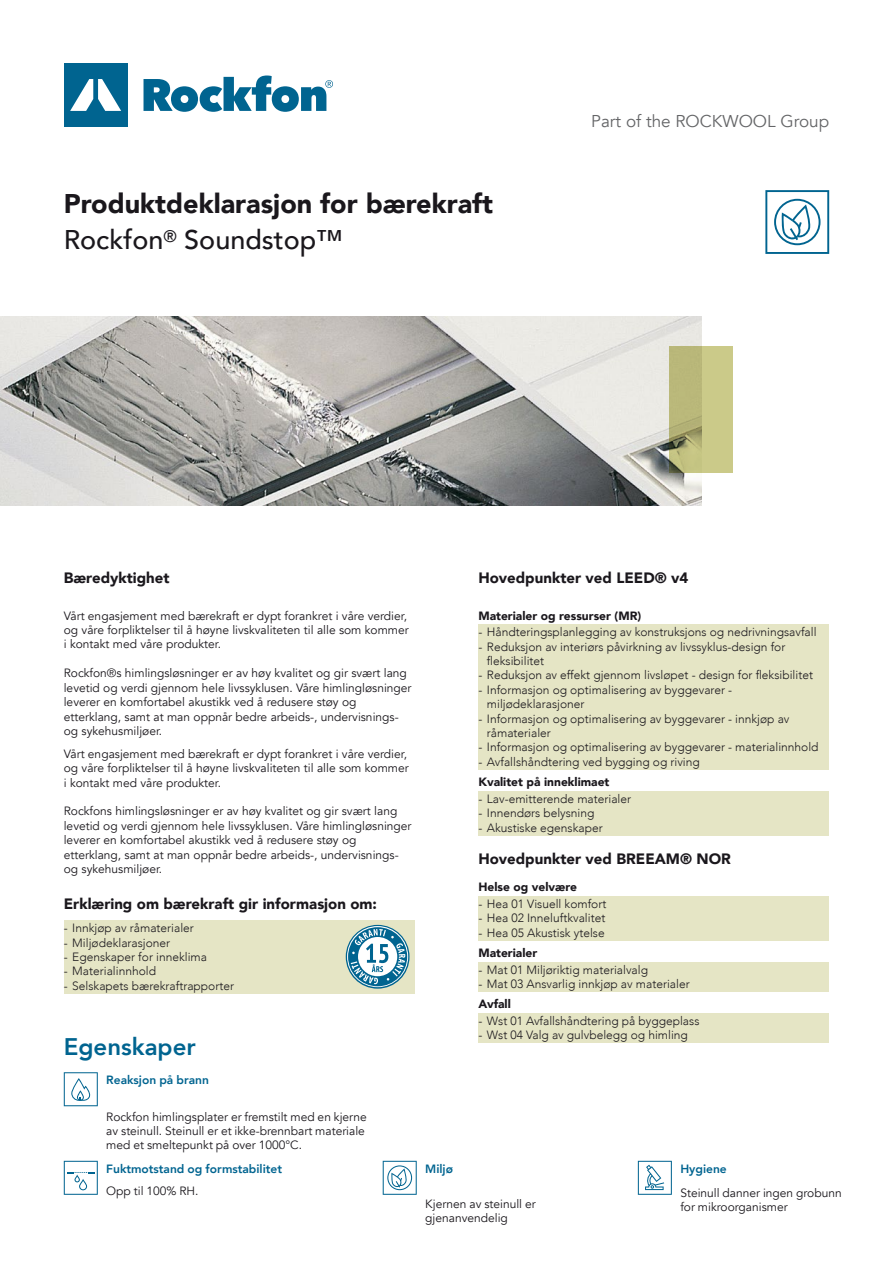
<style>
.page{position:relative;width:893px;height:1263px;background:#fff}
.page>*{position:absolute;margin:0;border:0;box-sizing:border-box;transform-origin:0 0}
.t1{font:900 27px/35.8px "Avenir";color:#1a171c}
.t2{font:800 24px "Avenir";color:#006490}
.t3{font:17.1px "Avenir";color:#646567}
.t4{font:900 15px "Avenir";color:#1a171c}
.t5{font:12px/14.4px "Avenir";color:#1a171c}
.t6{font:300 12px/14.4px "Avenir";color:#1a171c}
.t7{font:900 12px "Avenir";color:#1a171c}
.t8{font:800 12px "Avenir";color:#006490}
.s1{font-weight:500}
</style>
<div class="page">
<img style="left:0;top:316px;width:702px;height:189px">
<div style="left:64px;top:920px;width:351px;height:16px;background:#e5e5c5"></div>
<div style="left:64px;top:934px;width:351px;height:16px;background:#e5e5c5"></div>
<div style="left:64px;top:949px;width:351px;height:16px;background:#e5e5c5"></div>
<div style="left:64px;top:963px;width:351px;height:16px;background:#e5e5c5"></div>
<div style="left:64px;top:978px;width:351px;height:16px;background:#e5e5c5"></div>
<svg style="left:346px;top:925px;width:63px;height:64px"></svg>
<svg style="left:347px;top:926px;width:61px;height:61px"></svg>
<svg style="left:348px;top:927px;width:59px;height:59px"></svg>
<svg style="left:351px;top:929px;width:54px;height:55px;background:#85b4c6"></svg>
<div style="left:478px;top:624px;width:351px;height:16px;background:#e5e5c5"></div>
<div style="left:478px;top:639px;width:351px;height:30px;background:#e5e5c5"></div>
<div style="left:478px;top:667px;width:351px;height:16px;background:#e5e5c5"></div>
<div style="left:478px;top:682px;width:351px;height:30px;background:#e5e5c5"></div>
<div style="left:478px;top:711px;width:351px;height:30px;background:#e5e5c5"></div>
<div style="left:478px;top:739px;width:351px;height:16px;background:#e5e5c5"></div>
<div style="left:478px;top:754px;width:351px;height:16px;background:#e5e5c5"></div>
<div style="left:478px;top:791px;width:351px;height:16px;background:#e5e5c5"></div>
<div style="left:478px;top:805px;width:351px;height:16px;background:#e5e5c5"></div>
<div style="left:478px;top:819px;width:351px;height:16px;background:#e5e5c5"></div>
<div style="left:478px;top:896px;width:351px;height:16px;background:#e5e5c5"></div>
<div style="left:478px;top:910px;width:351px;height:16px;background:#e5e5c5"></div>
<div style="left:478px;top:925px;width:351px;height:15px;background:#e5e5c5"></div>
<div style="left:478px;top:961px;width:351px;height:16px;background:#e5e5c5"></div>
<div style="left:478px;top:976px;width:351px;height:16px;background:#e5e5c5"></div>
<div style="left:478px;top:1013px;width:351px;height:16px;background:#e5e5c5"></div>
<div style="left:478px;top:1027px;width:351px;height:16px;background:#e5e5c5"></div>
<svg style="left:64px;top:1072px;width:34px;height:34px"></svg>
<svg style="left:64px;top:1161px;width:34px;height:34px"></svg>
<svg style="left:383px;top:1161px;width:34px;height:34px"></svg>
<svg style="left:638px;top:1161px;width:34px;height:34px"></svg>
<svg style="left:144px;top:75px;width:189px;height:37px"></svg>
<div style="left:64px;top:63px;width:64px;height:64px;background:#006490"></div>
<svg style="left:70px;top:79px;width:51px;height:32px"></svg>
<svg style="left:765px;top:190px;width:64px;height:64px"></svg>
<svg style="left:669px;top:347px;width:64px;height:126px;background:#bdbc7e"></svg>
<h1 class="t1" style="left:64px;top:185px;width:431px">Produktdeklarasjon for bærekraft<br><span class="s1">Rockfon</span><sup>®</sup> <span class="s1">Soundstop™</span></h1>
<h3 class="t3" style="left:591px;top:111px;width:239px">Part of the ROCKWOOL Group</h3>
<p class="t4" style="left:64px;top:565px;width:107px">Bæredyktighet</p>
<p class="t5" style="left:64px;top:608px;width:347px">Vårt engasjement med bærekraft er dypt forankret i våre verdier, og våre forpliktelser til å høyne livskvaliteten til alle som kommer i kontakt med våre produkter.</p>
<p class="t5" style="left:64px;top:666px;width:349px">Rockfon®s himlingsløsninger er av høy kvalitet og gir svært lang levetid og verdi gjennom hele livssyklusen. Våre himlingløsninger leverer en komfortabel akustikk ved å redusere støy og etterklang, samt at man oppnår bedre arbeids-, undervisnings&shy;og sykehusmiljøer.</p>
<p class="t5" style="left:64px;top:747px;width:347px">Vårt engasjement med bærekraft er dypt forankret i våre verdier, og våre forpliktelser til å høyne livskvaliteten til alle som kommer i kontakt med våre produkter.</p>
<p class="t5" style="left:64px;top:804px;width:349px">Rockfons himlingsløsninger er av høy kvalitet og gir svært lang levetid og verdi gjennom hele livssyklusen. Våre himlingløsninger leverer en komfortabel akustikk ved å redusere støy og etterklang, samt at man oppnår bedre arbeids-, undervisnings&shy;og sykehusmiljøer.</p>
<p class="t4" style="left:64px;top:891px;width:315px">Erklæring om bærekraft gir informasjon om:</p>
<p class="t6" style="left:64px;top:921px;width:132px">- Innkjøp av råmaterialer</p>
<p class="t6" style="left:64px;top:935px;width:108px">- Miljødeklarasjoner</p>
<p class="t6" style="left:64px;top:950px;width:145px">- Egenskaper for inneklima</p>
<p class="t6" style="left:64px;top:964px;width:94px">- Materialinnhold</p>
<p class="t6" style="left:64px;top:978px;width:172px">- Selskapets bærekraftrapporter</p>
<h2 class="t2" style="left:64px;top:1028px;width:133px">Egenskaper</h2>
<p class="t8" style="left:106px;top:1071px;width:104px">Reaksjon på brann</p>
<p class="t5" style="left:106px;top:1109px;width:262px">Rockfon himlingsplater er fremstilt med en kjerne av steinull. Steinull er et ikke-brennbart materiale med et smeltepunkt på over 1000°C.</p>
<p class="t8" style="left:106px;top:1159px;width:177px">Fuktmotstand og formstabilitet</p>
<p class="t5" style="left:106px;top:1184px;width:94px">Opp til 100% RH.</p>
<p class="t4" style="left:478px;top:565px;width:212px">Hovedpunkter ved LEED® v4</p>
<p class="t7" style="left:478px;top:605px;width:164px">Materialer og ressurser (MR)</p>
<p class="t6" style="left:478px;top:625px;width:340px">- Håndteringsplanlegging av konstruksjons og nedrivningsavfall</p>
<p class="t6" style="left:487px;top:639px;width:300px;text-indent:-9px">- Reduksjon av interiørs påvirkning av livssyklus-design for fleksibilitet</p>
<p class="t6" style="left:478px;top:668px;width:336px">- Reduksjon av effekt gjennom livsløpet - design for fleksibilitet</p>
<p class="t6" style="left:487px;top:682px;width:247px;text-indent:-9px">- Informasjon og optimalisering av byggevarer - miljødeklarasjoner</p>
<p class="t6" style="left:487px;top:711px;width:304px;text-indent:-9px">- Informasjon og optimalisering av byggevarer - innkjøp av råmaterialer</p>
<p class="t6" style="left:478px;top:740px;width:342px">- Informasjon og optimalisering av byggevarer - materialinnhold</p>
<p class="t6" style="left:478px;top:754px;width:223px">- Avfallshåndtering ved bygging og riving</p>
<p class="t7" style="left:478px;top:772px;width:133px">Kvalitet på inneklimaet</p>
<p class="t6" style="left:478px;top:791px;width:154px">- Lav-emitterende materialer</p>
<p class="t6" style="left:478px;top:806px;width:118px">- Innendørs belysning</p>
<p class="t6" style="left:478px;top:820px;width:126px">- Akustiske egenskaper</p>
<p class="t4" style="left:478px;top:845px;width:254px">Hovedpunkter ved BREEAM® NOR</p>
<p class="t7" style="left:478px;top:877px;width:100px">Helse og velvære</p>
<p class="t6" style="left:478px;top:896px;width:130px">- Hea 01 Visuell komfort</p>
<p class="t6" style="left:478px;top:911px;width:129px">- Hea 02 Inneluftkvalitet</p>
<p class="t6" style="left:478px;top:925px;width:128px">- Hea 05 Akustisk ytelse</p>
<p class="t7" style="left:478px;top:942px;width:60px">Materialer</p>
<p class="t6" style="left:478px;top:962px;width:171px">- Mat 01 Miljøriktig materialvalg</p>
<p class="t6" style="left:478px;top:977px;width:213px">- Mat 03 Ansvarlig innkjøp av materialer</p>
<p class="t7" style="left:478px;top:994px;width:34px">Avfall</p>
<p class="t6" style="left:478px;top:1013px;width:223px">- Wst 01 Avfallshåndtering på byggeplass</p>
<p class="t6" style="left:478px;top:1028px;width:211px">- Wst 04 Valg av gulvbelegg og himling</p>
<p class="t8" style="left:425px;top:1159px;width:29px">Miljø</p>
<p class="t5" style="left:425px;top:1197px;width:112px">Kjernen av steinull er gjenanvendelig</p>
<p class="t8" style="left:680px;top:1159px;width:48px">Hygiene</p>
<p class="t5" style="left:680px;top:1186px;width:163px">Steinull danner ingen grobunn for mikroorganismer</p>
</div>
